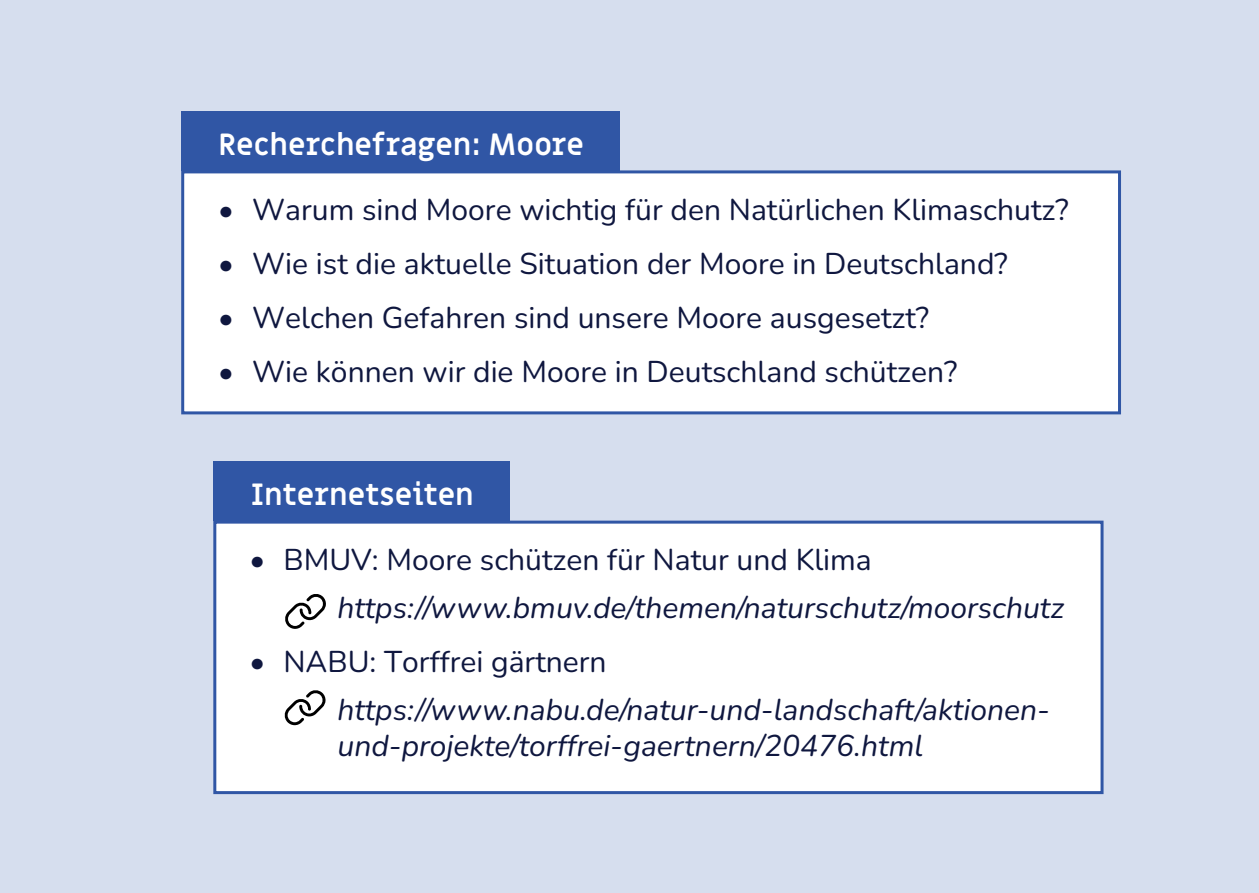
<style>
.page{position:relative;width:1259px;height:893px;background:#d6deee}
.page>*{position:absolute;margin:0;border:0;box-sizing:border-box;transform-origin:0 0}
.t1{font:italic 30px/48px "Nunito";color:#0f173f}
.t2{font:200 30px "Nunito";color:#0f173f}
.t3{font:700 30px "Miriam Libre";letter-spacing:-.005em;color:#fff}
.s1{font-weight:200;font-style:normal}
</style>
<div class="page">
<div style="left:181px;top:111px;width:439px;height:59px;background:#3056a5"></div>
<div style="left:181px;top:170px;width:940px;height:244px;background:#fff;border:3px solid #3056a5"></div>
<div style="left:213px;top:461px;width:296px;height:60px;background:#3056a5"></div>
<div style="left:213px;top:521px;width:890px;height:273px;background:#fff;border:3px solid #3056a5"></div>
<svg style="left:285px;top:594px;width:41px;height:35px"></svg>
<svg style="left:284px;top:690px;width:41px;height:35px"></svg>
<p class="t3" style="left:219px;top:126px;width:367px">Recherchefragen: Moore</p>
<p class="t2" style="left:218px;top:189px;width:852px">• Warum sind Moore wichtig für den Natürlichen Klimaschutz?</p>
<p class="t2" style="left:218px;top:243px;width:791px">• Wie ist die aktuelle Situation der Moore in Deutschland?</p>
<p class="t2" style="left:218px;top:297px;width:712px">• Welchen Gefahren sind unsere Moore ausgesetzt?</p>
<p class="t2" style="left:218px;top:351px;width:741px">• Wie können wir die Moore in Deutschland schützen?</p>
<p class="t3" style="left:251px;top:476px;width:224px">Internetseiten</p>
<p class="t1" style="left:337px;top:534px;width:728px;text-indent:-88px"><span class="s1">• BMUV: Moore schützen für Natur und Klima </span>https://www.bmuv.de/themen/naturschutz/moorschutz</p>
<p class="t1" style="left:337px;top:636px;width:714px;text-indent:-88px"><span class="s1">• NABU: Torffrei gärtnern </span>https://www.nabu.de/natur-und-landschaft/aktionen-</p>
<p class="t1" style="left:337px;top:720px;width:587px">und-projekte/torffrei-gaertnern/20476.html</p>
</div>
